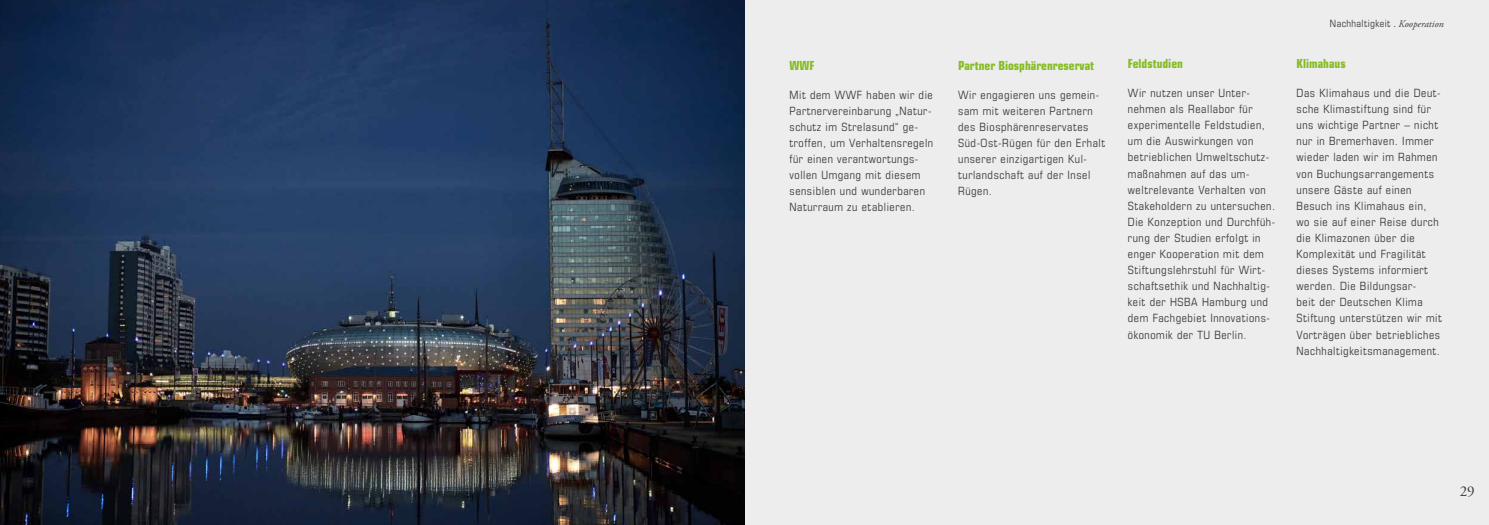
<style>
.page{position:relative;width:1489px;height:525px;background:#fff}
.page>*{position:absolute;margin:0;border:0;box-sizing:border-box;transform-origin:0 0}
.t1{font:15px "Adobe Garamond Pro";color:#3c3c3b}
.t2{font:700 condensed 12.5px "Eurostile LT Std";color:#86bc25}
.t3{font:condensed 11.38px/16.1px "Eurostile LT Std";letter-spacing:.05em;color:#3c3c3b}
.t4{font:condensed 10px "Eurostile LT Std";letter-spacing:.04em;color:#3c3c3b}
.s1{font-family:"Adobe Garamond Pro";font-stretch:normal}
.s2{font-family:"Adobe Garamond Pro";font-style:italic;font-stretch:normal}
</style>
<div class="page">
<div style="left:0;top:0;width:1488px;height:524px;background:#ededed"></div>
<img style="left:0;top:0;width:744px;height:524px">
<p class="t2" style="left:789px;top:58px;width:26px">WWF</p>
<p class="t3" style="left:789px;top:86px;width:145px">Mit dem WWF haben wir die<br>Partnervereinbarung „Natur&shy;schutz im Strelasund“ ge&shy;troffen, um Verhaltensregeln für einen verantwortungs&shy;vollen Umgang mit diesem sensiblen und wunderbaren<br>Naturraum zu etablieren.</p>
<p class="t2" style="left:958px;top:58px;width:137px">Partner Biosphärenreservat</p>
<p class="t3" style="left:958px;top:86px;width:148px">Wir engagieren uns gemein&shy;sam mit weiteren Partnern des Biosphärenreservates<br>Süd-Ost-Rügen für den Erhalt unserer einzigartigen Kul&shy;turlandschaft auf der Insel<br>Rügen.</p>
<p class="t2" style="left:1127px;top:56px;width:56px">Feldstudien</p>
<p class="t3" style="left:1127px;top:85px;width:149px">Wir nutzen unser Unter&shy;nehmen als Reallabor für experimentelle Feldstudien, um die Auswirkungen von betrieblichen Umweltschutz&shy;maßnahmen auf das um&shy;weltrelevante Verhalten von<br>Stakeholdern zu untersuchen.<br>Die Konzeption und Durchfüh&shy;rung der Studien erfolgt in enger Kooperation mit dem<br>Stiftungslehrstuhl für Wirt&shy;schaftsethik und Nachhaltig&shy;keit der HSBA Hamburg und dem Fachgebiet Innovations&shy;ökonomik der TU Berlin.</p>
<p class="t4" style="left:1329px;top:17px;width:115px">Nachhaltigkeit <span class="s1">.</span> <span class="s2">Kooperation</span></p>
<p class="t2" style="left:1296px;top:56px;width:51px">Klimahaus</p>
<p class="t3" style="left:1296px;top:85px;width:147px">Das Klimahaus und die Deut&shy;sche Klimastiftung sind für uns wichtige Partner – nicht nur in Bremerhaven. Immer wieder laden wir im Rahmen von Buchungsarrangements unsere Gäste auf einen<br>Besuch ins Klimahaus ein, wo sie auf einer Reise durch die Klimazonen über die<br>Komplexität und Fragilität dieses Systems informiert werden. Die Bildungsar-<br>beit der Deutschen Klima<br>Stiftung unterstützen wir mit<br>Vorträgen über betriebliches<br>Nachhaltigkeitsmanagement.</p>
<h1 class="t1" style="left:1459px;top:481px;width:16px">29</h1>
</div>
